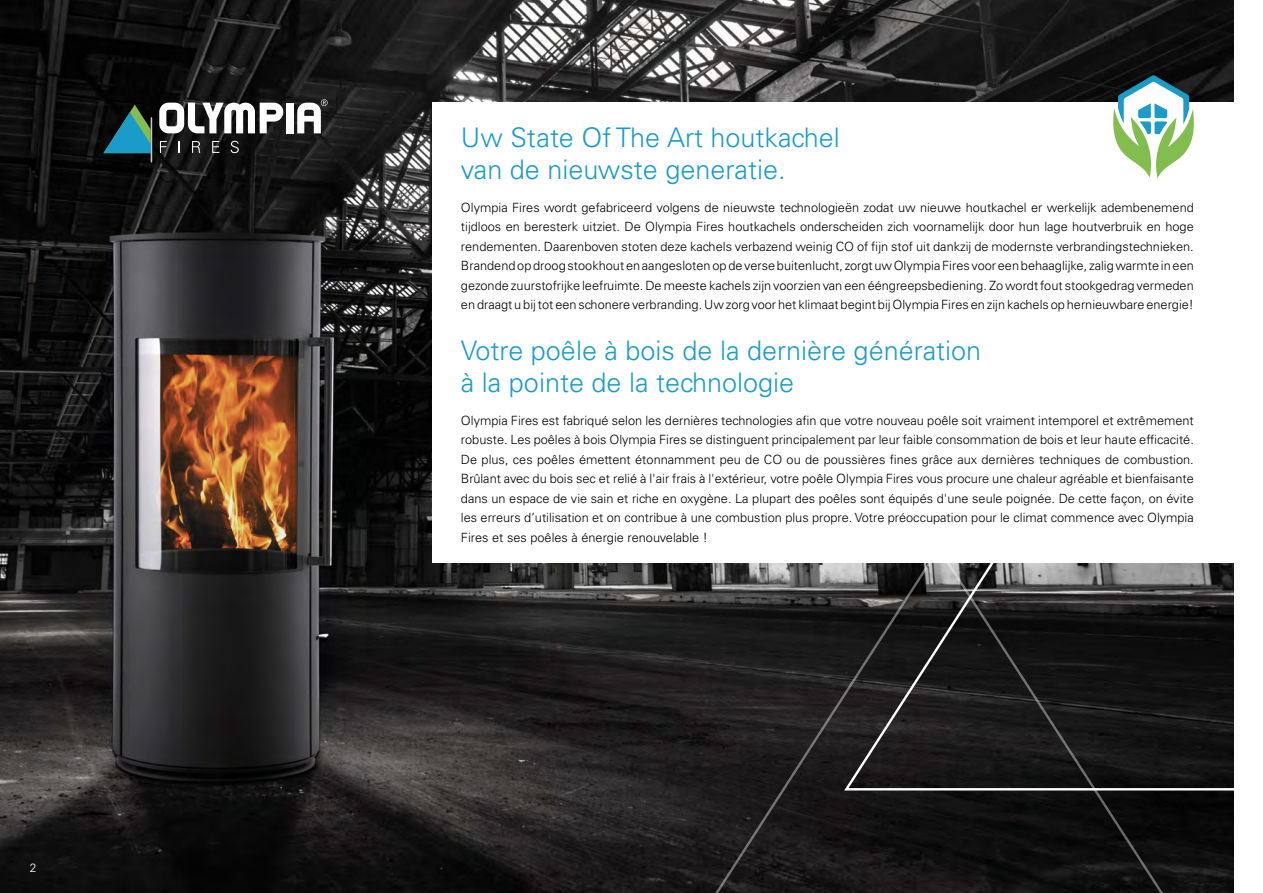
<style>
.page{position:relative;width:1263px;height:893px;background:#fff}
.page>*{position:absolute;margin:0;border:0;box-sizing:border-box;transform-origin:0 0}
.t1{font:300 27px/31.5px "Univers LT Std";color:#1b9bc7}
.t2{font:300 12.75px/19.5px "Univers LT Std";color:#000;text-align:justify}
.t3{font:300 12px "Univers LT Std";color:#fff}
</style>
<div class="page">
<img style="left:0;top:0;width:1233px;height:893px">
<svg style="left:1172px;top:562px;width:62px;height:230px;background:#1f1f1f"></svg>
<svg style="left:704px;top:562px;width:468px;height:331px;background:#252424"></svg>
<svg style="left:160px;top:141px;width:7px;height:12px"></svg>
<svg style="left:178px;top:141px;width:1px;height:12px"></svg>
<svg style="left:192px;top:141px;width:8px;height:12px"></svg>
<svg style="left:212px;top:141px;width:7px;height:12px"></svg>
<svg style="left:231px;top:141px;width:8px;height:12px"></svg>
<svg style="left:159px;top:103px;width:124px;height:30px"></svg>
<div style="left:286px;top:103px;width:7px;height:30px;background:#fff"></div>
<svg style="left:297px;top:99px;width:31px;height:34px"></svg>
<hr style="left:151px;top:117px;width:1px;height:46px;background:#c6c6c6">
<svg style="left:103px;top:105px;width:48px;height:48px;background:#206168"></svg>
<div style="left:433px;top:102px;width:830px;height:460px;background:#fff"></div>
<svg style="left:1113px;top:75px;width:81px;height:103px"></svg>
<p class="t3" style="left:30px;top:860px;width:8px">2</p>
<h1 class="t1" style="left:461px;top:122px;width:380px">Uw State Of The Art houtkachel van de nieuwste generatie.</h1>
<p class="t2" style="left:461px;top:197px;width:734px">Olympia Fires wordt gefabriceerd volgens de nieuwste technologieën zodat uw nieuwe houtkachel er werkelijk adembenemend tijdloos en beresterk uitziet. De Olympia Fires houtkachels onderscheiden zich voornamelijk door hun lage houtverbruik en hoge rendementen. Daarenboven stoten deze kachels verbazend weinig CO of fijn stof uit dankzij de modernste verbrandingstechnieken.<br>Brandend op droog stookhout en aangesloten op de verse buitenlucht, zorgt uw Olympia Fires voor een behaaglijke, zalig warmte in een gezonde zuurstofrijke leefruimte. De meeste kachels zijn voorzien van een ééngreepsbediening. Zo wordt fout stookgedrag vermeden en draagt u bij tot een schonere verbranding. Uw zorg voor het klimaat begint bij Olympia Fires en zijn kachels op hernieuwbare energie!</p>
<h1 class="t1" style="left:461px;top:335px;width:522px">Votre poêle à bois de la dernière génération à la pointe de la technologie</h1>
<p class="t2" style="left:461px;top:410px;width:734px">Olympia Fires est fabriqué selon les dernières technologies afin que votre nouveau poêle soit vraiment intemporel et extrêmement robuste. Les poêles à bois Olympia Fires se distinguent principalement par leur faible consommation de bois et leur haute efficacité.<br>De plus, ces poêles émettent étonnamment peu de CO ou de poussières fines grâce aux dernières techniques de combustion.<br>Brûlant avec du bois sec et relié à l'air frais à l'extérieur, votre poêle Olympia Fires vous procure une chaleur agréable et bienfaisante dans un espace de vie sain et riche en oxygène. La plupart des poêles sont équipés d'une seule poignée. De cette façon, on évite les erreurs d’utilisation et on contribue à une combustion plus propre. Votre préoccupation pour le climat commence avec Olympia Fires et ses poêles à énergie renouvelable !</p>
</div>
